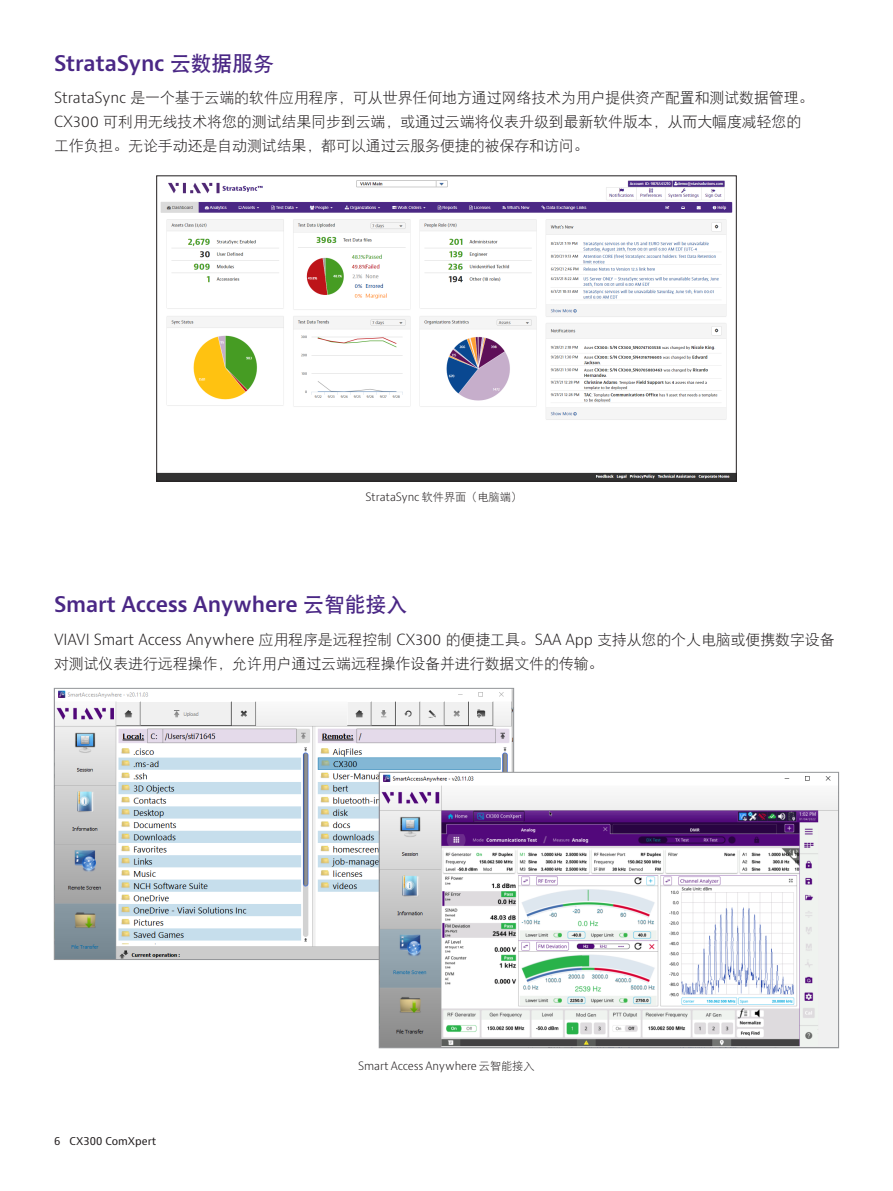
<style>
.page{position:relative;width:893px;height:1191px;background:#fff}
.page>*{position:absolute;margin:0;border:0;box-sizing:border-box;transform-origin:0 0}
.Header_14_17{font:600 21px "Bernino Sans";letter-spacing:-.01em;color:#4a2785}
.Paragraph_10_16{font:15px/24px "DFP Hei W3";letter-spacing:-.01em;color:#231f20}
.t1{font:300 11.25px "Bernino Sans";letter-spacing:-.01em;color:#231f20}
.t2{font:10.5px "Bernino Sans";color:#231f20}
.s1{font-family:"DFP Hei W7";font-weight:400}
.s2{font-family:"Bernino Sans";font-weight:300}
.s3{font-family:"DFP Hei W3";font-weight:400}
</style>
<div class="page">
<img style="left:56px;top:690px;width:456px;height:268px">
<img style="left:158px;top:180px;width:576px;height:299px">
<img style="left:381px;top:774px;width:456px;height:272px">
<div style="left:379px;top:772px;width:460px;height:276px;border:1px solid #939598"></div>
<p class="Header_14_17" style="left:54px;top:50px;width:222px">StrataSync <span class="s1">云数据服务</span></p>
<p class="Paragraph_10_16" style="left:54px;top:86px;width:761px"><span class="s2">StrataSync</span> 是一个基于云端的软件应用程序，可从世界任何地方通过网络技术为用户提供资产配置和测试数据管理。<br><span class="s2">CX300</span> 可利用无线技术将您的测试结果同步到云端，或通过云端将仪表升级到最新软件版本，从而大幅度减轻您的工作负担。无论手动还是自动测试结果，都可以通过云服务便捷的被保存和访问。</p>
<p class="t1" style="left:365px;top:489px;width:158px">StrataSync <span class="s3">软件界面（电脑端）</span></p>
<p class="Header_14_17" style="left:54px;top:591px;width:355px">Smart Access Anywhere <span class="s1">云智能接入</span></p>
<p class="Paragraph_10_16" style="left:54px;top:627px;width:782px"><span class="s2">VIAVI Smart Access Anywhere</span> 应用程序是远程控制 <span class="s2">CX300</span> 的便捷工具。<span class="s2">SAA App</span> 支持从您的个人电脑或便携数字设备对测试仪表进行远程操作，允许用户通过云端远程操作设备并进行数据文件的传输。</p>
<p class="t2" style="left:54px;top:1134px;width:104px">6 CX300 ComXpert</p>
<p class="t1" style="left:358px;top:1058px;width:178px">Smart Access Anywhere <span class="s3">云智能接入</span></p>
</div>
